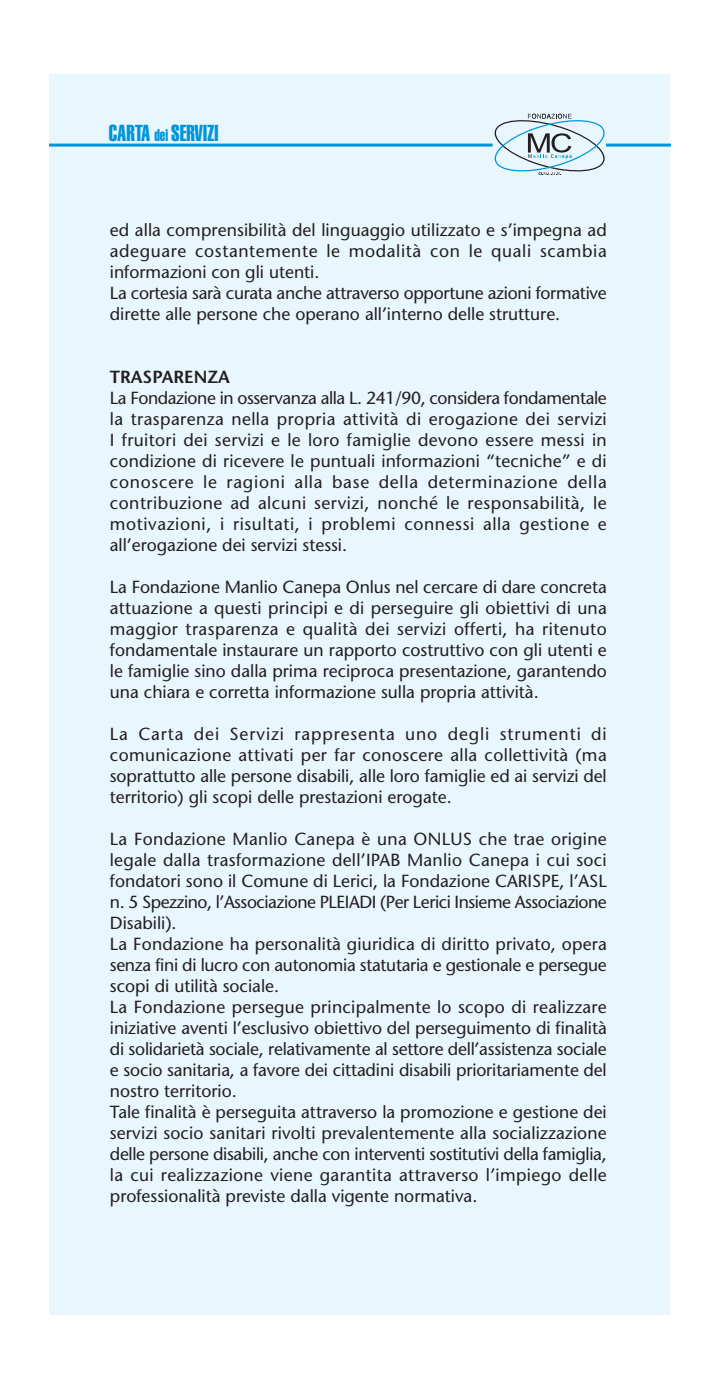
<style>
.page{position:relative;width:720px;height:1389px;background:#fff}
.page>*{position:absolute;margin:0;border:0;box-sizing:border-box;transform-origin:0 0}
.t1{font:22.75px "Helvetica Extra Compressed";color:#0095d9}
.t2{font:17.5px/21px "Stone Sans";color:#231f20;text-align:justify}
.t3{font:600 17.5px "Stone Sans";color:#231f20}
.s1{font-size:16.45px}
</style>
<div class="page">
<div style="left:50px;top:74px;width:620px;height:1241px;background:#e8f6fd"></div>
<hr style="left:50px;top:144px;width:442px;height:3px;background:#0095d9">
<hr style="left:605px;top:144px;width:65px;height:3px;background:#0095d9">
<svg style="left:487px;top:114px;width:124px;height:61px"></svg>
<h1 class="t1" style="left:109px;top:125px;width:112px">CARTA <span class="s1">dei</span> SERVIZI</h1>
<p class="t2" style="left:110px;top:221px;width:498px;text-align:left">ed alla comprensibilità del linguaggio utilizzato e s’impegna ad adeguare costantemente le modalità con le quali scambia informazioni con gli utenti.<br>La cortesia sarà curata anche attraverso opportune azioni formative dirette alle persone che operano all’interno delle strutture.</p>
<p class="t3" style="left:110px;top:370px;width:121px">TRASPARENZA</p>
<p class="t2" style="left:110px;top:389px;width:498px">La Fondazione in osservanza alla L. 241/90, considera fondamentale la trasparenza nella propria attività di erogazione dei servizi I fruitori dei servizi e le loro famiglie devono essere messi in condizione di ricevere le puntuali informazioni “tecniche” e di conoscere le ragioni alla base della determinazione della contribuzione ad alcuni servizi, nonché le responsabilità, le motivazioni, i risultati, i problemi connessi alla gestione e all’erogazione dei servizi stessi.</p>
<p class="t2" style="left:110px;top:578px;width:498px">La Fondazione Manlio Canepa Onlus nel cercare di dare concreta attuazione a questi principi e di perseguire gli obiettivi di una maggior trasparenza e qualità dei servizi offerti, ha ritenuto fondamentale instaurare un rapporto costruttivo con gli utenti e le famiglie sino dalla prima reciproca presentazione, garantendo una chiara e corretta informazione sulla propria attività.</p>
<p class="t2" style="left:110px;top:725px;width:498px">La Carta dei Servizi rappresenta uno degli strumenti di comunicazione attivati per far conoscere alla collettività (ma soprattutto alle persone disabili, alle loro famiglie ed ai servizi del territorio) gli scopi delle prestazioni erogate.</p>
<p class="t2" style="left:110px;top:830px;width:498px;text-align:left">La Fondazione Manlio Canepa è una ONLUS che trae origine legale dalla trasformazione dell’IPAB Manlio Canepa i cui soci fondatori sono il Comune di Lerici, la Fondazione CARISPE, l’ASL n. 5 Spezzino, l’Associazione PLEIADI (Per Lerici Insieme Associazione Disabili).<br>La Fondazione ha personalità giuridica di diritto privato, opera senza fini di lucro con autonomia statutaria e gestionale e persegue scopi di utilità sociale.<br>La Fondazione persegue principalmente lo scopo di realizzare iniziative aventi l’esclusivo obiettivo del perseguimento di finalità di solidarietà sociale, relativamente al settore dell’assistenza sociale e socio sanitaria, a favore dei cittadini disabili prioritariamente del nostro territorio.<br>Tale finalità è perseguita attraverso la promozione e gestione dei servizi socio sanitari rivolti prevalentemente alla socializzazione delle persone disabili, anche con interventi sostitutivi della famiglia, la cui realizzazione viene garantita attraverso l’impiego delle professionalità previste dalla vigente normativa.</p>
</div>
